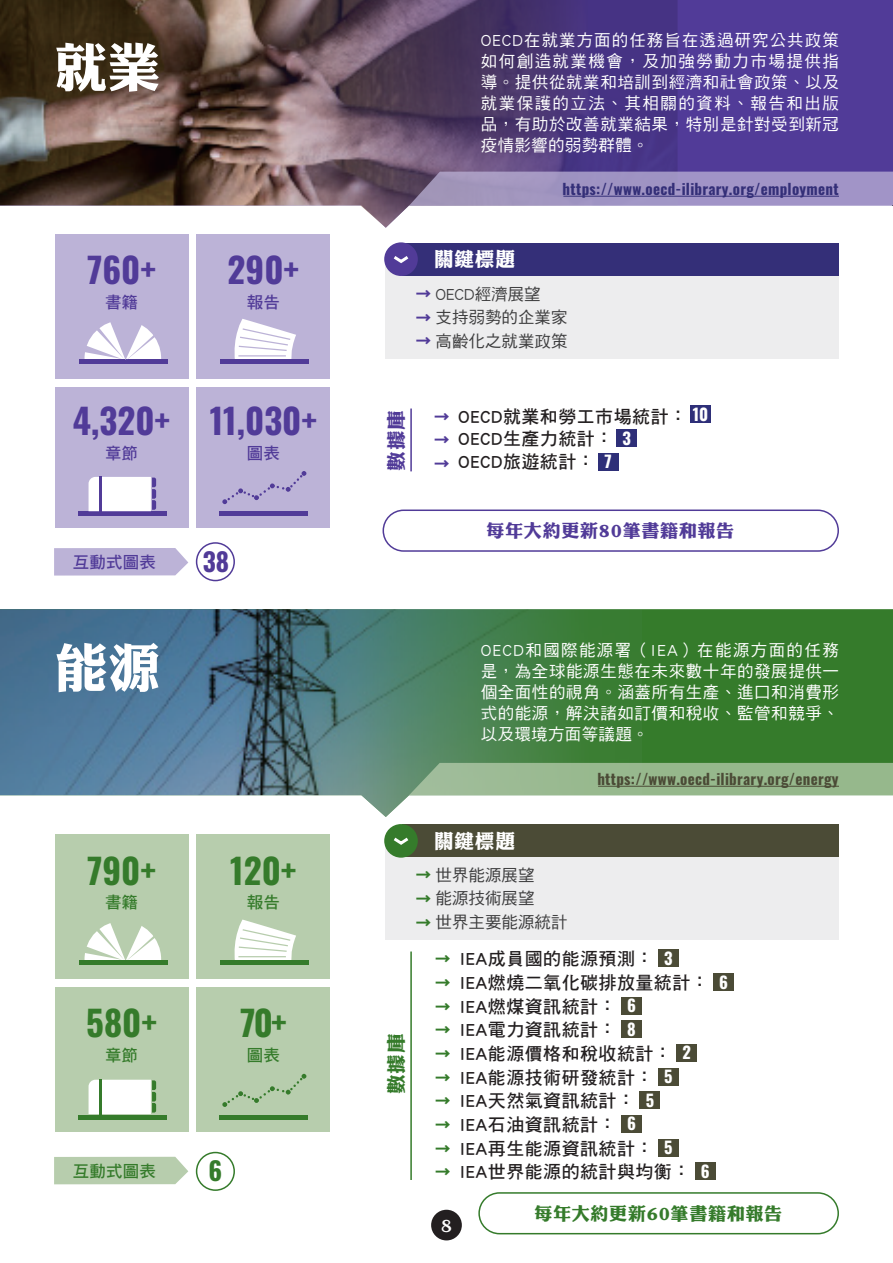
<style>
.page{position:relative;width:893px;height:1263px;background:#fff}
.page>*{position:absolute;margin:0;border:0;box-sizing:border-box;transform-origin:0 0}
.t1{font:52.5px "DF Li King Hei Std W8";color:#fff}
.t2{font:700 34.95px "Oswald";color:#513b98}
.t3{font:700 34.95px "Oswald";color:#357b2b}
.t4{font:700 25.5px "Oswald";color:#513b98}
.t5{font:700 25.5px "Oswald";color:#357b2b}
.t6{font:19.5px "DF Li King Hei Std W8";letter-spacing:.05em;color:#fff}
.t7{font:19.5px "DF Li King Hei Std W8";color:#513b98}
.t8{font:19.5px "DF Li King Hei Std W8";color:#357b2b}
.t9{font:18px/23.7px "DF Hei Std W7";letter-spacing:.025em;color:#231f20}
.t10{font:18px "DF Li King Hei Std W8";letter-spacing:.04em;color:#513b98}
.t11{font:18px "DF Li King Hei Std W8";letter-spacing:.04em;color:#357b2b}
.t12{font:16.5px/21px "DF Hei Std W5";letter-spacing:.035em;color:#fff;text-align:justify}
.t13{font:16.5px "DF Hei Std W5";color:#3e3e3f}
.t14{font:16.5px "DF Hei Std W7";letter-spacing:.005em;color:#513b98}
.t15{font:16.5px "DF Hei Std W7";letter-spacing:.005em;color:#357b2b}
.t16{font:700 16.5px "Oswald";color:#fff}
.t17{font:800 16.5px "AR Fang Xin Shu H7 B5 Std";color:#fff}
.t18{font:700 15px "Oswald";letter-spacing:.02em;color:#342f78}
.t19{font:700 15px "Oswald";letter-spacing:.02em;color:#4b4b36}
.t20{font:15px/23.7px "DF Hei Std W9";color:#357b2b}
.s1{font-family:"DF Hei Std W9";font-size:15px;color:#513b98}
.s2{font-family:"Oswald";font-weight:700;font-size:16.5px;color:#fff}
.s3{font-family:"DF Hei Std W9";font-size:15px;color:#357b2b}
</style>
<div class="page">
<div style="left:641px;top:609px;width:252px;height:187px;background:#357b2b"></div>
<img style="left:0;top:609px;width:641px;height:208px">
<div style="left:678px;top:0;width:215px;height:206px;background:#513b98"></div>
<img style="left:0;top:0;width:678px;height:228px">
<div style="left:431px;top:1210px;width:31px;height:30px;background:#231f20;border-radius:50%"></div>
<div style="left:385px;top:842px;width:454px;height:97px;background:#ededee"></div>
<div style="left:402px;top:825px;width:437px;height:32px;background:#4b4b36"></div>
<div style="left:384px;top:824px;width:34px;height:34px;background:#357b2b;border-radius:50%"></div>
<svg style="left:393px;top:837px;width:16px;height:8px"></svg>
<div style="left:197px;top:388px;width:133px;height:140px;background:#bcb3d7"></div>
<div style="left:197px;top:987px;width:133px;height:145px;background:#b7cdad"></div>
<div style="left:55px;top:234px;width:133px;height:144px;background:#bcb3d7"></div>
<div style="left:55px;top:835px;width:133px;height:144px;background:#b7cdad"></div>
<div style="left:55px;top:388px;width:133px;height:140px;background:#bcb3d7"></div>
<div style="left:55px;top:987px;width:133px;height:145px;background:#b7cdad"></div>
<div style="left:197px;top:234px;width:133px;height:144px;background:#bcb3d7"></div>
<div style="left:197px;top:835px;width:133px;height:144px;background:#b7cdad"></div>
<div style="left:690px;top:406px;width:20px;height:17px;background:#2e2f78"></div>
<div style="left:616px;top:429px;width:21px;height:17px;background:#2e2f78"></div>
<div style="left:598px;top:453px;width:20px;height:17px;background:#2e2f78"></div>
<div style="left:79px;top:359px;width:88px;height:5px;background:#513b98"></div>
<svg style="left:84px;top:322px;width:77px;height:38px"></svg>
<div style="left:220px;top:511px;width:88px;height:5px;background:#513b98"></div>
<svg style="left:222px;top:471px;width:84px;height:33px"></svg>
<div style="left:78px;top:511px;width:88px;height:5px;background:#513b98"></div>
<svg style="left:89px;top:477px;width:67px;height:34px;background:#eceaf4"></svg>
<div style="left:220px;top:359px;width:89px;height:5px;background:#513b98"></div>
<svg style="left:234px;top:319px;width:62px;height:40px"></svg>
<hr style="left:238px;top:355px;width:48px;height:1px;background:#bcb3d7">
<hr style="left:410px;top:951px;width:2px;height:229px;background:#357b2b">
<hr style="left:410px;top:408px;width:2px;height:63px;background:#513b98">
<div style="left:383px;top:509px;width:456px;height:43px;border:2px solid #513b98;border-radius:20px"></div>
<div style="left:478px;top:1192px;width:361px;height:42px;border:2px solid #357b2b;border-radius:20px"></div>
<svg style="left:84px;top:923px;width:77px;height:37px"></svg>
<div style="left:79px;top:960px;width:88px;height:5px;background:#357b2b"></div>
<hr style="left:99px;top:1079px;width:2px;height:36px;background:#357b2b">
<svg style="left:89px;top:1080px;width:67px;height:34px;background:#e9f1e8"></svg>
<hr style="left:78px;top:1115px;width:88px;height:4px;background:#357b2b">
<svg style="left:234px;top:919px;width:62px;height:41px"></svg>
<hr style="left:238px;top:956px;width:48px;height:1px;background:#b7cdad">
<div style="left:220px;top:960px;width:89px;height:5px;background:#357b2b"></div>
<svg style="left:222px;top:1074px;width:84px;height:33px"></svg>
<hr style="left:220px;top:1115px;width:88px;height:4px;background:#357b2b">
<div style="left:658px;top:950px;width:20px;height:17px;background:#4b4b36"></div>
<div style="left:714px;top:973px;width:20px;height:18px;background:#4b4b36"></div>
<div style="left:621px;top:997px;width:20px;height:17px;background:#4b4b36"></div>
<div style="left:621px;top:1021px;width:20px;height:17px;background:#4b4b36"></div>
<div style="left:677px;top:1044px;width:20px;height:18px;background:#4b4b36"></div>
<div style="left:658px;top:1068px;width:20px;height:17px;background:#4b4b36"></div>
<div style="left:640px;top:1092px;width:20px;height:17px;background:#4b4b36"></div>
<div style="left:658px;top:1139px;width:20px;height:17px;background:#4b4b36"></div>
<div style="left:621px;top:1115px;width:20px;height:18px;background:#4b4b36"></div>
<div style="left:695px;top:1163px;width:20px;height:17px;background:#4b4b36"></div>
<div style="left:385px;top:260px;width:454px;height:99px;background:#ededee"></div>
<div style="left:402px;top:243px;width:437px;height:32px;background:#342f78"></div>
<div style="left:384px;top:242px;width:34px;height:34px;background:#513b98;border-radius:50%"></div>
<svg style="left:393px;top:256px;width:16px;height:8px"></svg>
<div style="left:196px;top:542px;width:39px;height:39px;border:2px solid #513b98;border-radius:50%"></div>
<div style="left:196px;top:1152px;width:39px;height:39px;border:2px solid #357b2b;border-radius:50%"></div>
<svg style="left:409px;top:172px;width:484px;height:33px;background:#9d91bf"></svg>
<svg style="left:409px;top:763px;width:484px;height:32px;background:#96b78d"></svg>
<hr style="left:563px;top:196px;width:276px;height:1px;background:#342f78">
<hr style="left:598px;top:786px;width:241px;height:1px;background:#4b4b36">
<div style="left:54px;top:548px;width:134px;height:27px;background:#bcb3d7"></div>
<div style="left:54px;top:1157px;width:134px;height:27px;background:#b7cdad"></div>
<h1 class="t1" style="left:55px;top:39px;width:107px">就業</h1>
<p class="t12" style="left:481px;top:29px;width:360px">OECD在就業方面的任務旨在透過研究公共政策如何創造就業機會，及加強勞動力市場提供指導。提供從就業和培訓到經濟和社會政策、以及就業保護的立法、其相關的資料、報告和出版品，有助於改善就業結果，特別是針對受到新冠疫情影響的弱勢群體。</p>
<h2 class="t2" style="left:87px;top:251px;width:70px">760+</h2>
<h2 class="t2" style="left:228px;top:251px;width:73px">290+</h2>
<p class="t14" style="left:105px;top:293px;width:34px">書籍</p>
<p class="t14" style="left:247px;top:293px;width:34px">報告</p>
<h2 class="t2" style="left:73px;top:403px;width:99px">4,320+</h2>
<h2 class="t2" style="left:210px;top:403px;width:109px">11,030+</h2>
<p class="t14" style="left:105px;top:444px;width:34px">章節</p>
<p class="t14" style="left:247px;top:444px;width:34px">圖表</p>
<p class="t14" style="left:73px;top:553px;width:85px">互動式圖表</p>
<h3 class="t4" style="left:203px;top:548px;width:28px">38</h3>
<p class="t6" style="left:434px;top:249px;width:82px">關鍵標題</p>
<p class="t18" style="left:563px;top:181px;width:278px">https://www.oecd-ilibrary.org/employment</p>
<p class="t13" style="left:416px;top:285px;width:126px"><span class="s1">→</span> OECD經濟展望</p>
<p class="t13" style="left:416px;top:308px;width:153px"><span class="s1">→</span> 支持弱勢的企業家</p>
<p class="t13" style="left:416px;top:332px;width:153px"><span class="s1">→</span> 高齡化之就業政策</p>
<p class="t7" style="left:385px;top:471px;width:62px;rotate:-90deg">數據庫</p>
<p class="t9" style="left:435px;top:404px;width:275px"><span class="s1">→</span> OECD就業和勞工市場統計： <span class="s2">10</span></p>
<p class="t9" style="left:435px;top:426px;width:198px"><span class="s1">→</span> OECD生產力統計： <span class="s2">3</span></p>
<p class="t9" style="left:435px;top:450px;width:178px"><span class="s1">→</span> OECD旅遊統計： <span class="s2">7</span></p>
<p class="t10" style="left:487px;top:521px;width:249px">每年大約更新80筆書籍和報告</p>
<h1 class="t1" style="left:55px;top:639px;width:107px">能源</h1>
<p class="t12" style="left:481px;top:639px;width:360px">OECD和國際能源署（IEA）在能源方面的任務是，為全球能源生態在未來數十年的發展提供一個全面性的視角。涵蓋所有生產、進口和消費形式的能源，解決諸如訂價和稅收、監管和競爭、以及環境方面等議題。</p>
<h2 class="t3" style="left:87px;top:852px;width:70px">790+</h2>
<h2 class="t3" style="left:230px;top:852px;width:68px">120+</h2>
<p class="t15" style="left:105px;top:893px;width:34px">書籍</p>
<p class="t15" style="left:247px;top:893px;width:34px">報告</p>
<h2 class="t3" style="left:86px;top:1005px;width:72px">580+</h2>
<h2 class="t3" style="left:240px;top:1005px;width:48px">70+</h2>
<p class="t15" style="left:105px;top:1046px;width:34px">章節</p>
<p class="t15" style="left:247px;top:1046px;width:34px">圖表</p>
<p class="t15" style="left:73px;top:1162px;width:85px">互動式圖表</p>
<h3 class="t5" style="left:209px;top:1157px;width:15px">6</h3>
<p class="t19" style="left:597px;top:771px;width:243px">https://www.oecd-ilibrary.org/energy</p>
<p class="t8" style="left:385px;top:1094px;width:62px;rotate:-90deg">數據庫</p>
<p class="t6" style="left:434px;top:830px;width:82px">關鍵標題</p>
<p class="t13" style="left:416px;top:866px;width:120px"><span class="s3">→</span> 世界能源展望</p>
<p class="t13" style="left:416px;top:890px;width:120px"><span class="s3">→</span> 能源技術展望</p>
<p class="t13" style="left:416px;top:913px;width:153px"><span class="s3">→</span> 世界主要能源統計</p>
<p class="t9" style="left:459px;top:947px;width:251px">IEA成員國的能源預測：<br>IEA燃燒二氧化碳排放量統計：<br>IEA燃煤資訊統計：<br>IEA電力資訊統計：<br>IEA能源價格和稅收統計：<br>IEA能源技術研發統計：<br>IEA天然氣資訊統計：<br>IEA石油資訊統計：<br>IEA再生能源資訊統計：<br>IEA世界能源的統計與均衡：</p>
<p class="t20" style="left:436px;top:947px;width:16px">→</p>
<p class="t16" style="left:664px;top:950px;width:10px">3</p>
<p class="t20" style="left:436px;top:970px;width:16px">→</p>
<p class="t16" style="left:719px;top:973px;width:10px">6</p>
<p class="t20" style="left:436px;top:994px;width:16px">→</p>
<p class="t16" style="left:627px;top:997px;width:10px">6</p>
<p class="t20" style="left:436px;top:1018px;width:16px">→</p>
<p class="t16" style="left:627px;top:1021px;width:10px">8</p>
<p class="t20" style="left:436px;top:1041px;width:16px">→</p>
<p class="t16" style="left:682px;top:1044px;width:10px">2</p>
<p class="t20" style="left:436px;top:1065px;width:16px">→</p>
<p class="t16" style="left:664px;top:1068px;width:10px">5</p>
<p class="t16" style="left:646px;top:1091px;width:10px">5</p>
<p class="t16" style="left:664px;top:1139px;width:10px">5</p>
<p class="t20" style="left:436px;top:1089px;width:16px">→ →</p>
<p class="t16" style="left:627px;top:1115px;width:10px">6</p>
<p class="t20" style="left:436px;top:1136px;width:16px">→ →</p>
<p class="t16" style="left:701px;top:1162px;width:10px">6</p>
<p class="t17" style="left:441px;top:1217px;width:12px">8</p>
<p class="t11" style="left:534px;top:1203px;width:249px">每年大約更新60筆書籍和報告</p>
</div>
